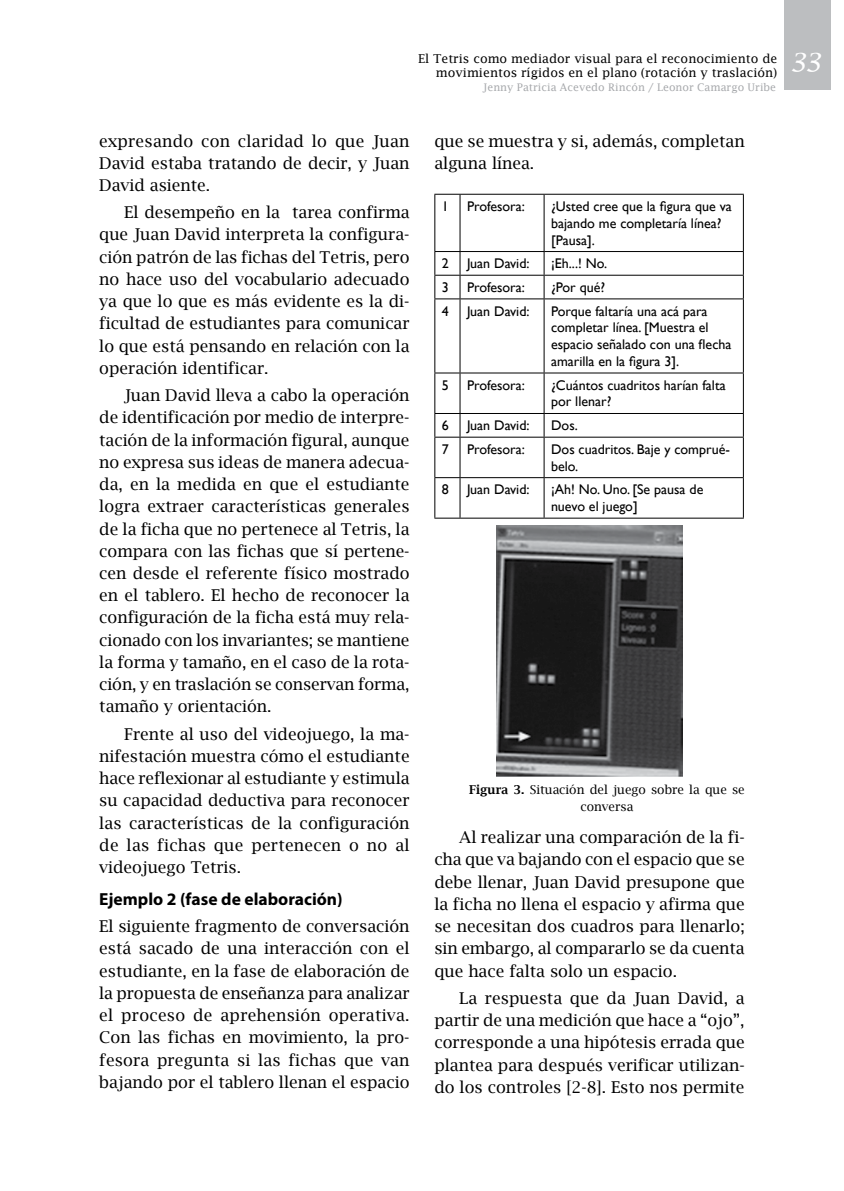
<style>
.page{position:relative;width:844px;height:1191px;background:#fff}
.page>*{position:absolute;margin:0;border:0;box-sizing:border-box;transform-origin:0 0}
.t1{font:italic 28px "Lucida Calligraphy";color:#fff}
.t2{font:700 17.5px "Myriad Pro";color:#000}
.t3{font:16.28px/22.2px "Lucida Bright";color:#000;text-align:justify}
.t4{font:14px/16.8px "Gill Sans";color:#000}
.t5{font:12.25px "Lucida Fax";color:#000}
.t6{font:12.25px/17.5px "Lucida Bright";color:#000;text-align:center}
.t7{font:10.5px "Lucida Fax";color:#a7a9ac}
.s1{font-weight:600}
</style>
<div class="page">
<div style="left:784px;top:0;width:46px;height:90px;background:#bcbec0"></div>
<svg style="left:434px;top:194px;width:26px;height:1px"></svg>
<hr style="left:434px;top:195px;width:1px;height:56px;background:#000">
<hr style="left:460px;top:194px;width:84px;height:1px;background:#000">
<hr style="left:459px;top:195px;width:1px;height:56px;background:#000">
<hr style="left:544px;top:194px;width:199px;height:1px;background:#000">
<hr style="left:543px;top:195px;width:1px;height:56px;background:#000">
<hr style="left:742px;top:195px;width:1px;height:56px;background:#000">
<hr style="left:460px;top:251px;width:84px;height:1px;background:#000">
<hr style="left:544px;top:251px;width:199px;height:1px;background:#000">
<hr style="left:460px;top:275px;width:84px;height:1px;background:#000">
<hr style="left:544px;top:275px;width:199px;height:1px;background:#000">
<svg style="left:543px;top:252px;width:1px;height:46px"></svg>
<svg style="left:742px;top:252px;width:1px;height:46px"></svg>
<svg style="left:434px;top:251px;width:26px;height:48px"></svg>
<hr style="left:434px;top:299px;width:1px;height:73px;background:#000">
<hr style="left:460px;top:298px;width:84px;height:1px;background:#000">
<hr style="left:459px;top:299px;width:1px;height:73px;background:#000">
<hr style="left:544px;top:298px;width:199px;height:1px;background:#000">
<hr style="left:543px;top:299px;width:1px;height:73px;background:#000">
<hr style="left:742px;top:299px;width:1px;height:73px;background:#000">
<svg style="left:434px;top:372px;width:26px;height:1px"></svg>
<hr style="left:434px;top:373px;width:1px;height:40px;background:#000">
<hr style="left:460px;top:372px;width:84px;height:1px;background:#000">
<hr style="left:459px;top:373px;width:1px;height:40px;background:#000">
<hr style="left:544px;top:372px;width:199px;height:1px;background:#000">
<hr style="left:543px;top:373px;width:1px;height:40px;background:#000">
<hr style="left:742px;top:373px;width:1px;height:40px;background:#000">
<hr style="left:460px;top:413px;width:84px;height:1px;background:#000">
<hr style="left:544px;top:413px;width:199px;height:1px;background:#000">
<svg style="left:543px;top:414px;width:1px;height:23px"></svg>
<svg style="left:742px;top:414px;width:1px;height:23px"></svg>
<svg style="left:434px;top:413px;width:26px;height:25px"></svg>
<hr style="left:434px;top:437px;width:1px;height:40px;background:#000">
<hr style="left:460px;top:437px;width:84px;height:1px;background:#000">
<hr style="left:459px;top:437px;width:1px;height:40px;background:#000">
<hr style="left:544px;top:437px;width:199px;height:1px;background:#000">
<hr style="left:543px;top:437px;width:1px;height:40px;background:#000">
<hr style="left:742px;top:437px;width:1px;height:40px;background:#000">
<svg style="left:434px;top:477px;width:26px;height:1px"></svg>
<hr style="left:434px;top:478px;width:1px;height:40px;background:#000">
<hr style="left:460px;top:477px;width:84px;height:1px;background:#000">
<hr style="left:459px;top:478px;width:1px;height:40px;background:#000">
<hr style="left:544px;top:477px;width:199px;height:1px;background:#000">
<hr style="left:543px;top:478px;width:1px;height:40px;background:#000">
<hr style="left:742px;top:478px;width:1px;height:40px;background:#000">
<svg style="left:434px;top:518px;width:26px;height:1px"></svg>
<hr style="left:460px;top:518px;width:84px;height:1px;background:#000">
<hr style="left:544px;top:518px;width:199px;height:1px;background:#000">
<img style="left:496px;top:525px;width:186px;height:251px">
<p class="t5" style="left:418px;top:51px;width:361px">El Tetris como mediador visual para el reconocimiento de</p>
<h1 class="t1" style="left:791px;top:42px;width:32px">33</h1>
<p class="t5" style="left:436px;top:65px;width:343px">movimientos rígidos en el plano (rotación y traslación)</p>
<p class="t7" style="left:483px;top:81px;width:294px">Jenny Patricia Acevedo Rincón / Leonor Camargo Uribe</p>
<p class="t3" style="left:99px;top:130px;width:312px">expresando con claridad lo que Juan David estaba tratando de decir, y Juan David asiente.</p>
<p class="t3" style="left:99px;top:201px;width:312px;text-indent:25px">El desempeño en la tarea confirma que Juan David interpreta la configura&shy;ción patrón de las fichas del Tetris, pero no hace uso del vocabulario adecuado ya que lo que es más evidente es la di&shy;ficultad de estudiantes para comunicar lo que está pensando en relación con la operación identificar.</p>
<p class="t3" style="left:99px;top:384px;width:312px;text-indent:25px">Juan David lleva a cabo la operación de identificación por medio de interpre&shy;tación de la información figural, aunque no expresa sus ideas de manera adecua&shy;da, en la medida en que el estudiante logra extraer características generales de la ficha que no pertenece al Tetris, la compara con las fichas que sí pertene&shy;cen desde el referente físico mostrado en el tablero. El hecho de reconocer la configuración de la ficha está muy rela&shy;cionado con los invariantes; se mantiene la forma y tamaño, en el caso de la rota&shy;ción, y en traslación se conservan forma, tamaño y orientación.</p>
<p class="t3" style="left:99px;top:722px;width:312px;text-indent:25px">Frente al uso del videojuego, la ma&shy;nifestación muestra cómo el estudiante hace reflexionar al estudiante y estimula su capacidad deductiva para reconocer las características de la configuración de las fichas que pertenecen o no al videojuego Tetris.</p>
<p class="t2" style="left:99px;top:887px;width:245px">Ejemplo 2 (fase de elaboración)</p>
<p class="t3" style="left:99px;top:915px;width:312px">El siguiente fragmento de conversación está sacado de una interacción con el estudiante, en la fase de elaboración de la propuesta de enseñanza para analizar el proceso de aprehensión operativa.<br>Con las fichas en movimiento, la pro&shy;fesora pregunta si las fichas que van bajando por el tablero llenan el espacio</p>
<p class="t3" style="left:434px;top:130px;width:312px">que se muestra y si, además, completan alguna línea.</p>
<p class="t4" style="left:441px;top:198px;width:8px">1</p>
<p class="t4" style="left:467px;top:198px;width:59px">Profesora:</p>
<p class="t4" style="left:551px;top:198px;width:182px">¿Usted cree que la figura que va bajando me completaría línea? [Pausa].</p>
<p class="t4" style="left:441px;top:255px;width:8px">2</p>
<p class="t4" style="left:467px;top:255px;width:64px">Juan David:</p>
<p class="t4" style="left:551px;top:255px;width:57px">¡Eh...! No.</p>
<p class="t4" style="left:441px;top:279px;width:8px">3</p>
<p class="t4" style="left:467px;top:279px;width:59px">Profesora:</p>
<p class="t4" style="left:551px;top:279px;width:55px">¿Por qué?</p>
<p class="t4" style="left:441px;top:303px;width:8px">4</p>
<p class="t4" style="left:467px;top:303px;width:64px">Juan David:</p>
<p class="t4" style="left:551px;top:303px;width:182px">Porque faltaría una acá para completar línea. [Muestra el espacio señalado con una flecha amarilla en la figura 3].</p>
<p class="t4" style="left:441px;top:377px;width:8px">5</p>
<p class="t4" style="left:467px;top:377px;width:59px">Profesora:</p>
<p class="t4" style="left:551px;top:377px;width:176px">¿Cuántos cuadritos harían falta por llenar?</p>
<p class="t4" style="left:441px;top:417px;width:8px">6</p>
<p class="t4" style="left:467px;top:417px;width:64px">Juan David:</p>
<p class="t4" style="left:551px;top:417px;width:28px">Dos.</p>
<p class="t4" style="left:441px;top:441px;width:8px">7</p>
<p class="t4" style="left:467px;top:441px;width:59px">Profesora:</p>
<p class="t4" style="left:551px;top:441px;width:180px">Dos cuadritos. Baje y comprué&shy;belo.</p>
<p class="t4" style="left:441px;top:481px;width:8px">8</p>
<p class="t4" style="left:467px;top:481px;width:64px">Juan David:</p>
<p class="t4" style="left:551px;top:481px;width:154px">¡Ah! No. Uno. [Se pausa de nuevo el juego]</p>
<p class="t6" style="left:469px;top:780px;width:277px"><span class="s1">Figura 3.</span> Situación del juego sobre la que se conversa</p>
<p class="t3" style="left:434px;top:826px;width:312px;text-indent:25px">Al realizar una comparación de la fi&shy;cha que va bajando con el espacio que se debe llenar, Juan David presupone que la ficha no llena el espacio y afirma que se necesitan dos cuadros para llenarlo; sin embargo, al compararlo se da cuenta que hace falta solo un espacio.</p>
<p class="t3" style="left:434px;top:987px;width:312px;text-indent:25px">La respuesta que da Juan David, a partir de una medición que hace a “ojo”, corresponde a una hipótesis errada que plantea para después verificar utilizan&shy;do los controles [2-8]. Esto nos permite</p>
</div>
